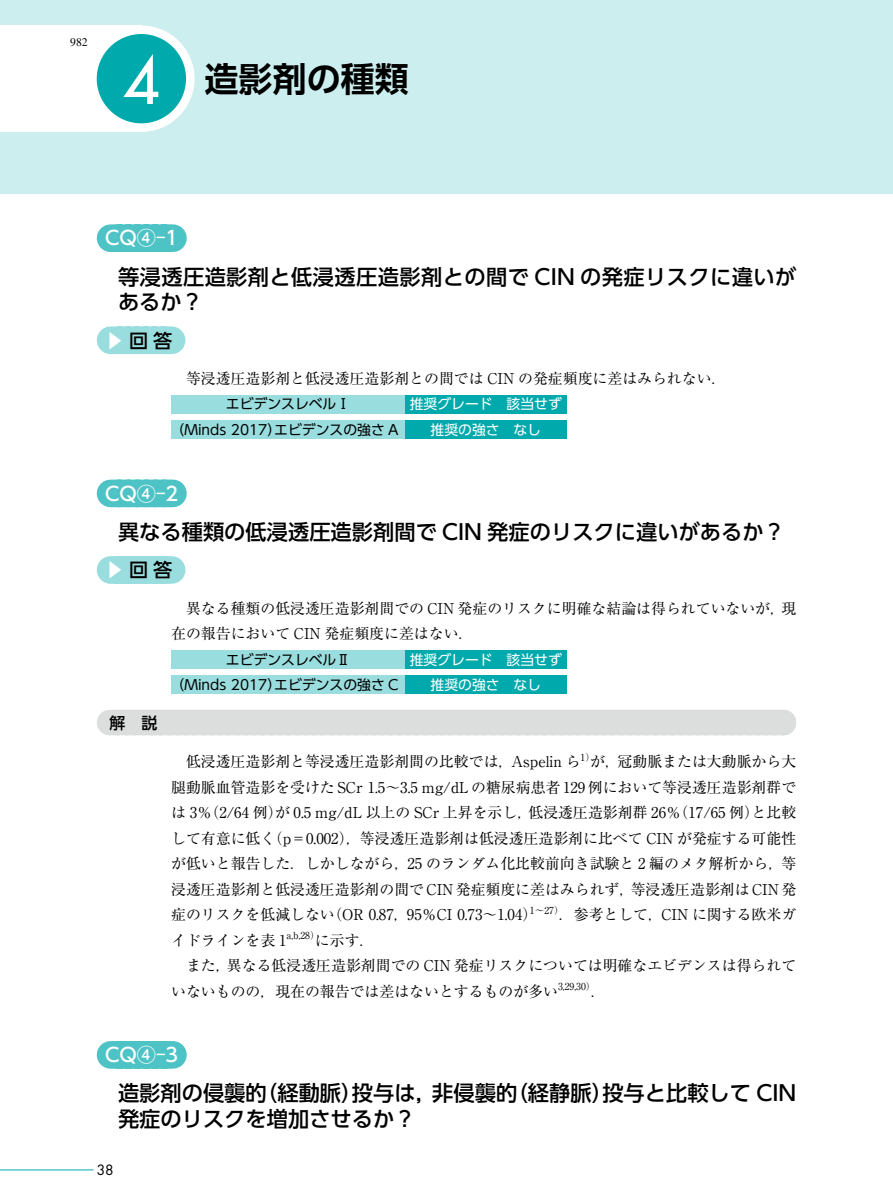
<style>
.page{position:relative;width:893px;height:1191px;background:#fff}
.page>*{position:absolute;margin:0;border:0;box-sizing:border-box;transform-origin:0 0}
.t1{font:700 34.05px "UD Shin Go Pr 6 De";color:#000}
.t2{font:500 21.3px/25.5px "UD Shin Go Pr 6";color:#000}
.t3{font:500 21.3px/25.5px "UD Shin Go Pr 6";letter-spacing:.02em;color:#000}
.t4{font:500 19.2px "UD Shin Go Pr 6";color:#fff}
.t5{font:500 19.2px "UD Shin Go Pr 6";color:#000}
.t6{font:500 15.9px "UD Shin Go Pr 6";color:#000}
.t7{font:14.85px/25.5px "Ryumin Pr 6";color:#000}
.t8{font:13.8px "UD Shin Go Pr 6";color:#000}
.t9{font:13.8px "UD Shin Go Pr 6";color:#fff}
.t10{font:13.8px "Futura Std";color:#000}
.t11{font:11.7px "Times LT Std";color:#000}
.s1{font-family:"Futura Std";font-weight:500;font-size:63.75px;color:#fff}
.s2{color:#fff}
</style>
<div class="page">
<hr style="left:0;top:1169px;width:94px;height:1px;background:#00a9ac">
<div style="left:0;top:0;width:893px;height:193px;background:#cee"></div>
<div style="left:88px;top:26px;width:107px;height:106px;background:#fff;border-radius:50%"></div>
<div style="left:0;top:26px;width:141px;height:106px;background:#fff"></div>
<div style="left:97px;top:34px;width:89px;height:89px;background:#00a9ac;border-radius:50%"></div>
<div style="left:111px;top:224px;width:62px;height:28px;background:#4dc3c5"></div>
<div style="left:111px;top:326px;width:61px;height:28px;background:#99ddde"></div>
<div style="left:111px;top:479px;width:62px;height:28px;background:#4dc3c5"></div>
<div style="left:111px;top:556px;width:61px;height:28px;background:#99ddde"></div>
<div style="left:109px;top:710px;width:674px;height:25px;background:#dcdddd"></div>
<div style="left:111px;top:1041px;width:62px;height:27px;background:#4dc3c5"></div>
<div style="left:171px;top:395px;width:234px;height:18px;background:#99ddde"></div>
<div style="left:405px;top:395px;width:162px;height:18px;background:#00a9ac"></div>
<div style="left:171px;top:420px;width:234px;height:18px;background:#99ddde"></div>
<div style="left:405px;top:420px;width:162px;height:18px;background:#00a9ac"></div>
<div style="left:171px;top:650px;width:234px;height:18px;background:#99ddde"></div>
<div style="left:405px;top:650px;width:162px;height:18px;background:#00a9ac"></div>
<div style="left:171px;top:676px;width:234px;height:18px;background:#99ddde"></div>
<div style="left:405px;top:676px;width:162px;height:18px;background:#00a9ac"></div>
<p class="t11" style="left:70px;top:36px;width:19px">982</p>
<h1 class="t1" style="left:123px;top:51px;width:287px"><span class="s1">4</span> 造影剤の種類</h1>
<p class="t4" style="left:105px;top:223px;width:75px">CQ④—1</p>
<h2 class="t3" style="left:118px;top:263px;width:680px">等浸透圧造影剤と低浸透圧造影剤との間で CIN の発症リスクに違いがあるか？</h2>
<p class="t5" style="left:105px;top:325px;width:68px"><span class="s2">▶</span>回答</p>
<p class="t7" style="left:171px;top:365px;width:557px">　等浸透圧造影剤と低浸透圧造影剤との間では CIN の発症頻度に差はみられない．</p>
<p class="t8" style="left:226px;top:393px;width:126px">エビデンスレベルⅠ</p>
<p class="t9" style="left:410px;top:393px;width:154px">推奨グレード　該当せず</p>
<p class="t8" style="left:171px;top:418px;width:230px">（Minds 2017）エビデンスの強さ A</p>
<p class="t9" style="left:431px;top:418px;width:112px">推奨の強さ　なし</p>
<p class="t4" style="left:105px;top:478px;width:75px">CQ④—2</p>
<h2 class="t2" style="left:118px;top:518px;width:668px">異なる種類の低浸透圧造影剤間で CIN 発症のリスクに違いがあるか？</h2>
<p class="t5" style="left:105px;top:554px;width:68px"><span class="s2">▶</span>回答</p>
<p class="t7" style="left:171px;top:595px;width:627px">　異なる種類の低浸透圧造影剤間での CIN 発症のリスクに明確な結論は得られていないが，現在の報告において CIN 発症頻度に差はない．</p>
<p class="t6" style="left:109px;top:710px;width:49px">解　説</p>
<p class="t8" style="left:226px;top:648px;width:126px">エビデンスレベルⅡ</p>
<p class="t9" style="left:410px;top:648px;width:154px">推奨グレード　該当せず</p>
<p class="t8" style="left:171px;top:673px;width:230px">（Minds 2017）エビデンスの強さ C</p>
<p class="t9" style="left:431px;top:673px;width:112px">推奨の強さ　なし</p>
<p class="t7" style="left:171px;top:748px;width:627px">　低浸透圧造影剤と等浸透圧造影剤間の比較では，Aspelin ら<sup>1）</sup>が，冠動脈または大動脈から大腿動脈血管造影を受けた SCr 1.5～3.5 mg／dL の糖尿病患者 129 例において等浸透圧造影剤群では 3％（2／64 例）が 0.5 mg／dL 以上の SCr 上昇を示し，低浸透圧造影剤群 26％（17／65 例）と比較して有意に低く（p＝0.002），等浸透圧造影剤は低浸透圧造影剤に比べて CIN が発症する可能性が低いと報告した．しかしながら，25 のランダム化比較前向き試験と 2 編のメタ解析から，等浸透圧造影剤と低浸透圧造影剤の間で CIN 発症頻度に差はみられず，等浸透圧造影剤は CIN 発症のリスクを低減しない（OR 0.87，95％CI 0.73～1.04）<sup>1～27）</sup>．参考として，CIN に関する欧米ガイドラインを表 1<sup>a,b,28）</sup>に示す．<br>　また，異なる低浸透圧造影剤間での CIN 発症リスクについては明確なエビデンスは得られていないものの，現在の報告では差はないとするものが多い<sup>3,29,30）</sup>．</p>
<p class="t4" style="left:105px;top:1039px;width:75px">CQ④—3</p>
<h2 class="t2" style="left:118px;top:1079px;width:680px">造影剤の侵襲的（経動脈）投与は，非侵襲的（経静脈）投与と比較して CIN発症のリスクを増加させるか？</h2>
<p class="t10" style="left:97px;top:1161px;width:19px">38</p>
</div>
